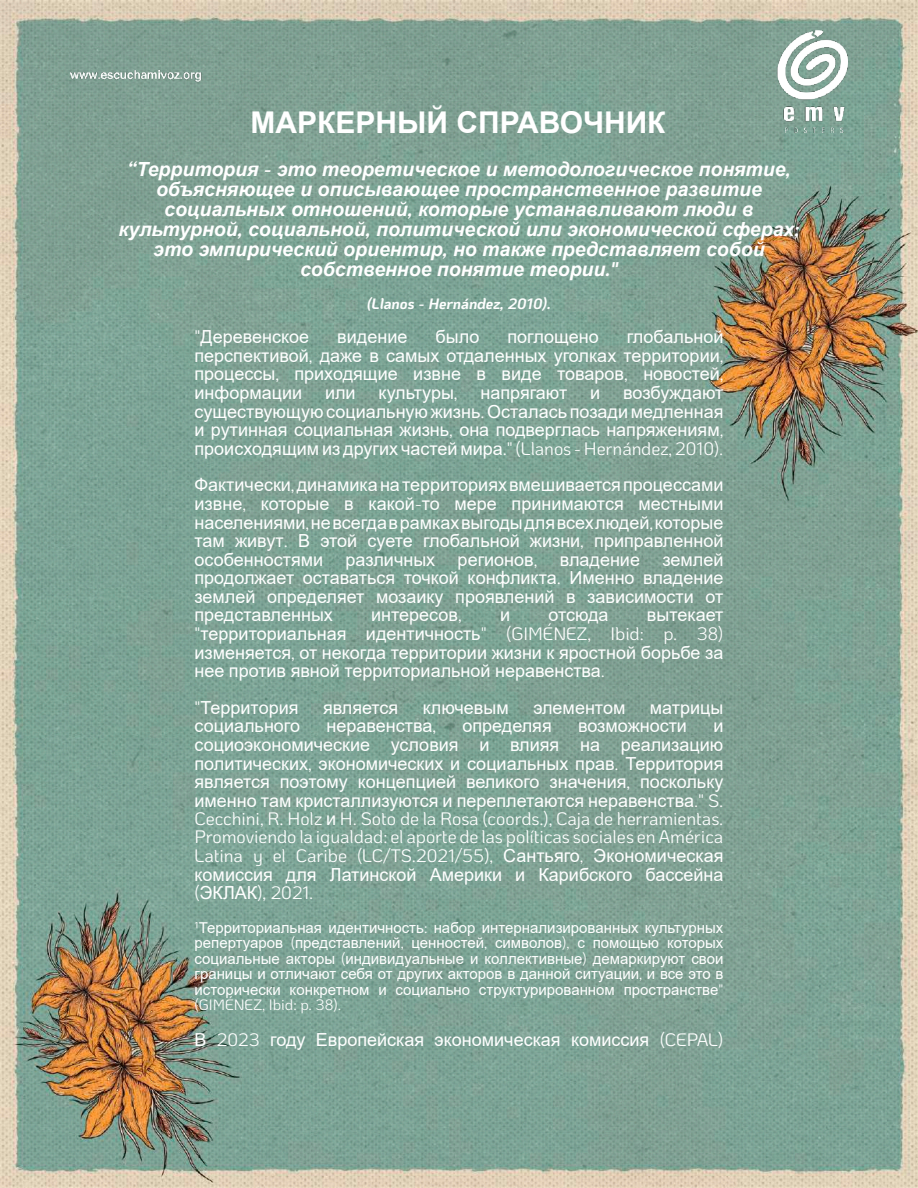
<style>
.page{position:relative;width:918px;height:1188px;background:#fff}
.page>*{position:absolute;margin:0;border:0;box-sizing:border-box;transform-origin:0 0}
.t1{font:700 30px "Arial";color:#fff}
.t2{font:italic 700 19.5px/20.1px "Arial";color:#fff;text-align:center}
.t3{font:18px/18.6px "Arial";color:#fff;text-align:justify}
.t4{font:18px/18.3px "Ko Ho";letter-spacing:-.005em;color:#fff;text-align:justify}
.t5{font:15px/15.5px "Arial";color:#fff;text-align:justify}
.t6{font:italic 700 15px "Ko Ho";color:#fff}
.t7{font:15px "Ko Ho";color:#fff}
.s1{font-family:"Ko Ho"}
.s2{font-family:"Arial"}
</style>
<div class="page">
<img style="left:0;top:0;width:918px;height:1188px">
<img style="left:71px;top:31px;width:776px;height:102px">
<h1 class="t1" style="left:251px;top:111px;width:417px">МАРКЕРНЫЙ СПРАВОЧНИК</h1>
<p class="t2" style="left:118px;top:160px;width:683px"><span class="s1">“</span>Территория <span class="s1">-</span> это теоретическое и методологическое понятие<span class="s1">, </span>объясняющее и описывающее пространственное развитие социальных отношений<span class="s1">,</span> которые устанавливают люди в культурной<span class="s1">,</span> социальной<span class="s1">,</span> политической или экономической сферах<span class="s1">; </span>это эмпирический ориентир<span class="s1">,</span> но также представляет собой собственное понятие теории<span class="s1">."</span></p>
<p class="t6" style="left:367px;top:294px;width:186px">(Llanos - Hernández, 2010).</p>
<p class="t3" style="left:195px;top:329px;width:116px"><span class="s1">"</span>Деревенское</p>
<p class="t3" style="left:337px;top:329px;width:72px">видение</p>
<p class="t3" style="left:435px;top:329px;width:45px">было</p>
<p class="t3" style="left:507px;top:329px;width:93px">поглощено</p>
<p class="t3" style="left:195px;top:329px;width:530px;text-indent:432px">глобальной перспективой<span class="s1">,</span> даже в самых отдаленных уголках территории<span class="s1">, </span>процессы<span class="s1">,</span> приходящие извне в виде товаров<span class="s1">,</span> новостей<span class="s1">, </span>информации</p>
<p class="t3" style="left:195px;top:385px;width:530px;text-indent:429px">возбуждают существующуюсоциальнуюжизнь<span class="s1">.</span>Осталась позадимедленная и рутинная социальная жизнь<span class="s1">,</span> она подверглась напряжениям<span class="s1">, </span>происходящим из других частей мира<span class="s1">." (Llanos - Hernández, 2010).</span></p>
<p class="t3" style="left:195px;top:477px;width:530px">Фактически<span class="s1">,</span>динамиканатерриторияхвмешиваетсяпроцессами извне<span class="s1">,</span> которые в какой<span class="s1">-</span>то мере принимаются местными населениями<span class="s1">,</span>невсегдаврамкахвыгодыдлявсехлюдей<span class="s1">,</span>которые там живут<span class="s1">.</span> В этой суете глобальной жизни<span class="s1">,</span> приправленной особенностями различных регионов<span class="s1">,</span> владение землей продолжает оставаться точкой конфликта<span class="s1">.</span> Именно владение землей определяет мозаику проявлений в зависимости от представленных</p>
<p class="t3" style="left:325px;top:385px;width:32px">или</p>
<p class="t3" style="left:379px;top:385px;width:81px">культуры<span class="s1">,</span></p>
<p class="t3" style="left:481px;top:385px;width:88px">напрягают</p>
<p class="t3" style="left:590px;top:385px;width:12px">и</p>
<p class="t3" style="left:195px;top:608px;width:530px;text-indent:452px">вытекает <span class="s1">"</span>территориальная идентичность<span class="s1">" (GIMÉNEZ, Ibid: p. 38) </span>изменяется<span class="s1">,</span> от некогда территории жизни к яростной борьбе за нее против явной территориальной неравенства<span class="s1">.</span></p>
<p class="t3" style="left:195px;top:700px;width:105px"><span class="s1">"</span>Территория</p>
<p class="t3" style="left:323px;top:700px;width:77px">является</p>
<p class="t3" style="left:423px;top:700px;width:87px">ключевым</p>
<p class="t3" style="left:533px;top:700px;width:94px">элементом</p>
<p class="t3" style="left:650px;top:700px;width:75px">матрицы</p>
<p class="t3" style="left:195px;top:718px;width:107px">социального</p>
<p class="t3" style="left:327px;top:718px;width:111px">неравенства<span class="s1">,</span></p>
<p class="t3" style="left:462px;top:718px;width:91px">определяя</p>
<p class="t3" style="left:578px;top:718px;width:110px">возможности</p>
<p class="t3" style="left:371px;top:608px;width:92px">интересов<span class="s1">,</span></p>
<p class="t3" style="left:500px;top:608px;width:12px">и</p>
<p class="t3" style="left:548px;top:608px;width:62px">отсюда</p>
<p class="t3" style="left:195px;top:718px;width:530px;text-indent:519px">и социоэкономические условия и влияя на реализацию политических<span class="s1">,</span> экономических и социальных прав<span class="s1">.</span> Территория является поэтому концепцией великого значения<span class="s1">,</span> поскольку именно там кристаллизуются и переплетаются неравенства<span class="s1">." S.</span></p>
<p class="t4" style="left:195px;top:809px;width:530px">Cecchini, R. Holz <span class="s2">и</span> H. Soto de la Rosa (coords.), Caja de herramientas.<br>Promoviendo la igualdad: el aporte de las políticas sociales en América Latina y el Caribe (LC/TS.2021/55), <span class="s2">Сантьяго</span>, <span class="s2">Экономическая</span></p>
<p class="t3" style="left:195px;top:867px;width:530px">комиссия для Латинской Америки и Карибского бассейна</p>
<p class="t4" style="left:195px;top:883px;width:120px">(<span class="s2">ЭКЛАК</span>), 2021.</p>
<p class="t5" style="left:195px;top:921px;width:530px"><span class="s1">¹</span>Территориальная идентичность<span class="s1">:</span> набор интернализированных культурных репертуаров <span class="s1">(</span>представлений<span class="s1">,</span> ценностей<span class="s1">,</span> символов<span class="s1">),</span> с помощью которых социальные акторы <span class="s1">(</span>индивидуальные и коллективные<span class="s1">)</span> демаркируют свои границы и отличают себя от других акторов в данной ситуации<span class="s1">,</span> и все это в исторически конкретном и социально структурированном пространстве<span class="s1">"</span></p>
<p class="t7" style="left:195px;top:994px;width:148px">(GIMÉNEZ, Ibid: p. 38).</p>
<p class="t3" style="left:195px;top:1032px;width:530px">В <span class="s1">2023</span> году Европейская экономическая комиссия <span class="s1">(CEPAL)</span></p>
</div>
